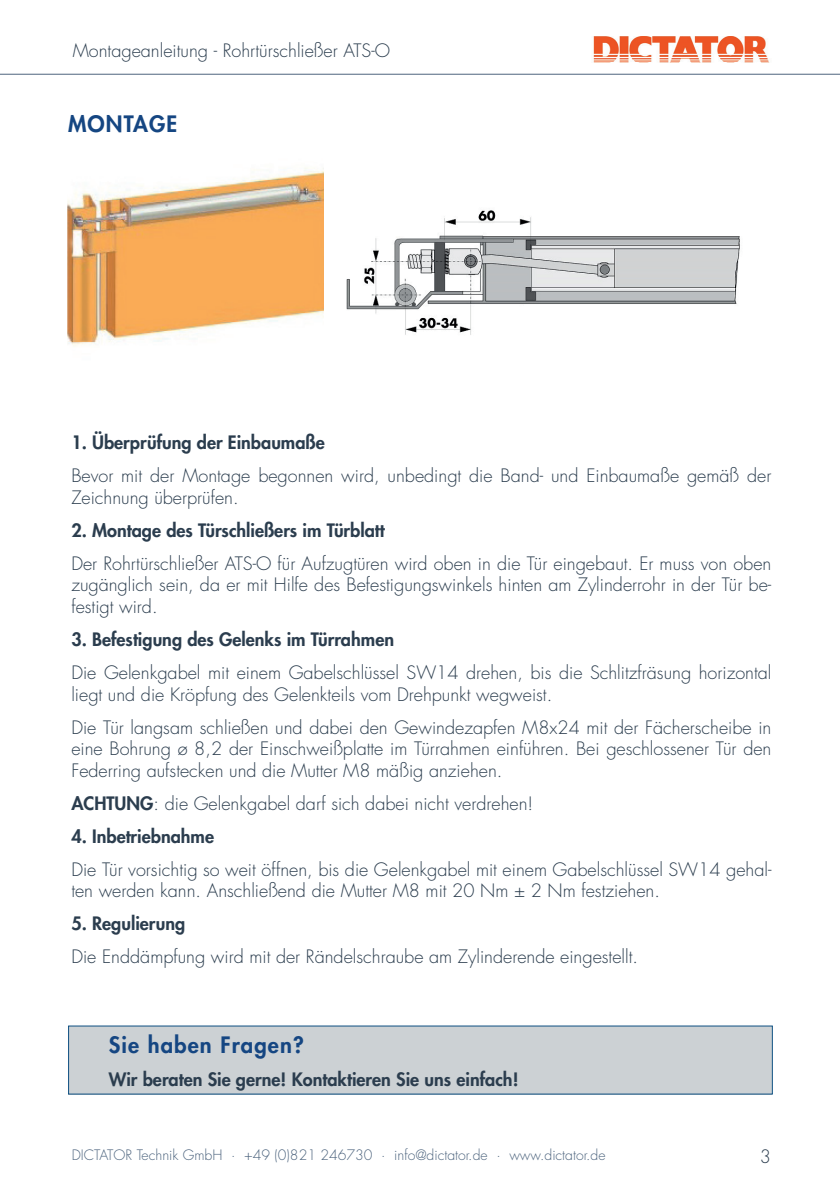
<style>
.page{position:relative;width:840px;height:1191px;background:#fff}
.page>*{position:absolute;margin:0;border:0;box-sizing:border-box;transform-origin:0 0}
.t1{font:800 22px "Futura Std";letter-spacing:.05em;color:#154682}
.t2{font:300 18px/21.6px "Futura Std";color:#2b3d4e}
.t3{font:800 18px "Futura Std";color:#2b3d4e}
.t4{font:300 14px "Futura Std";color:#4d647e}
.s1{font-weight:800}
</style>
<div class="page">
<img style="left:593px;top:37px;width:176px;height:25px">
<hr style="left:0;top:74px;width:839px;height:1px;background:#4d647e">
<img style="left:346px;top:210px;width:394px;height:125px">
<div style="left:69px;top:1026px;width:702px;height:68px;background:#ccd1d4"></div>
<img style="left:68px;top:168px;width:255px;height:178px">
<p class="t2" style="left:73px;top:40px;width:319px">Montageanleitung - Rohrtürschließer ATS-O</p>
<p class="t1" style="left:68px;top:109px;width:110px">MONTAGE</p>
<p class="t3" style="left:71px;top:431px;width:255px">1. Überprüfung der Einbaumaße</p>
<p class="t2" style="left:71px;top:465px;width:701px">Bevor mit der Montage begonnen wird, unbedingt die Band- und Einbaumaße gemäß der<br>Zeichnung überprüfen.</p>
<p class="t3" style="left:71px;top:519px;width:315px">2. Montage des Türschließers im Türblatt</p>
<p class="t2" style="left:71px;top:553px;width:701px;text-align:justify">Der Rohrtürschließer ATS-O für Aufzugtüren wird oben in die Tür eingebaut. Er muss von oben zugänglich sein, da er mit Hilfe des Befestigungswinkels hinten am Zylinderrohr in der Tür be&shy;festigt wird.</p>
<p class="t3" style="left:71px;top:628px;width:324px">3. Befestigung des Gelenks im Türrahmen</p>
<p class="t2" style="left:71px;top:662px;width:701px">Die Gelenkgabel mit einem Gabelschlüssel SW14 drehen, bis die Schlitzfräsung horizontal liegt und die Kröpfung des Gelenkteils vom Drehpunkt wegweist.</p>
<p class="t2" style="left:71px;top:716px;width:701px;text-align:justify">Die Tür langsam schließen und dabei den Gewindezapfen M8x24 mit der Fächerscheibe in eine Bohrung ø 8,2 der Einschweißplatte im Türrahmen einführen. Bei geschlossener Tür den Federring aufstecken und die Mutter M8 mäßig anziehen.</p>
<p class="t2" style="left:71px;top:793px;width:463px"><span class="s1">ACHTUNG</span>: die Gelenkgabel darf sich dabei nicht verdrehen!</p>
<p class="t3" style="left:71px;top:824px;width:144px">4. Inbetriebnahme</p>
<p class="t2" style="left:71px;top:858px;width:701px">Die Tür vorsichtig so weit öffnen, bis die Gelenkgabel mit einem Gabelschlüssel SW14 gehal&shy;ten werden kann. Anschließend die Mutter M8 mit 20 Nm ± 2 Nm festziehen.</p>
<p class="t3" style="left:71px;top:912px;width:115px">5. Regulierung</p>
<p class="t2" style="left:71px;top:946px;width:568px">Die Enddämpfung wird mit der Rändelschraube am Zylinderende eingestellt.</p>
<p class="t1" style="left:109px;top:1030px;width:196px">Sie haben Fragen?</p>
<p class="t3" style="left:109px;top:1067px;width:411px">Wir beraten Sie gerne! Kontaktieren Sie uns einfach!</p>
<p class="t4" style="left:72px;top:1146px;width:535px">DICTATOR Technik GmbH · +49 (0)821 246730 · info@dictator.de · www.dictator.de</p>
<p class="t2" style="left:759px;top:1146px;width:13px">3</p>
</div>
